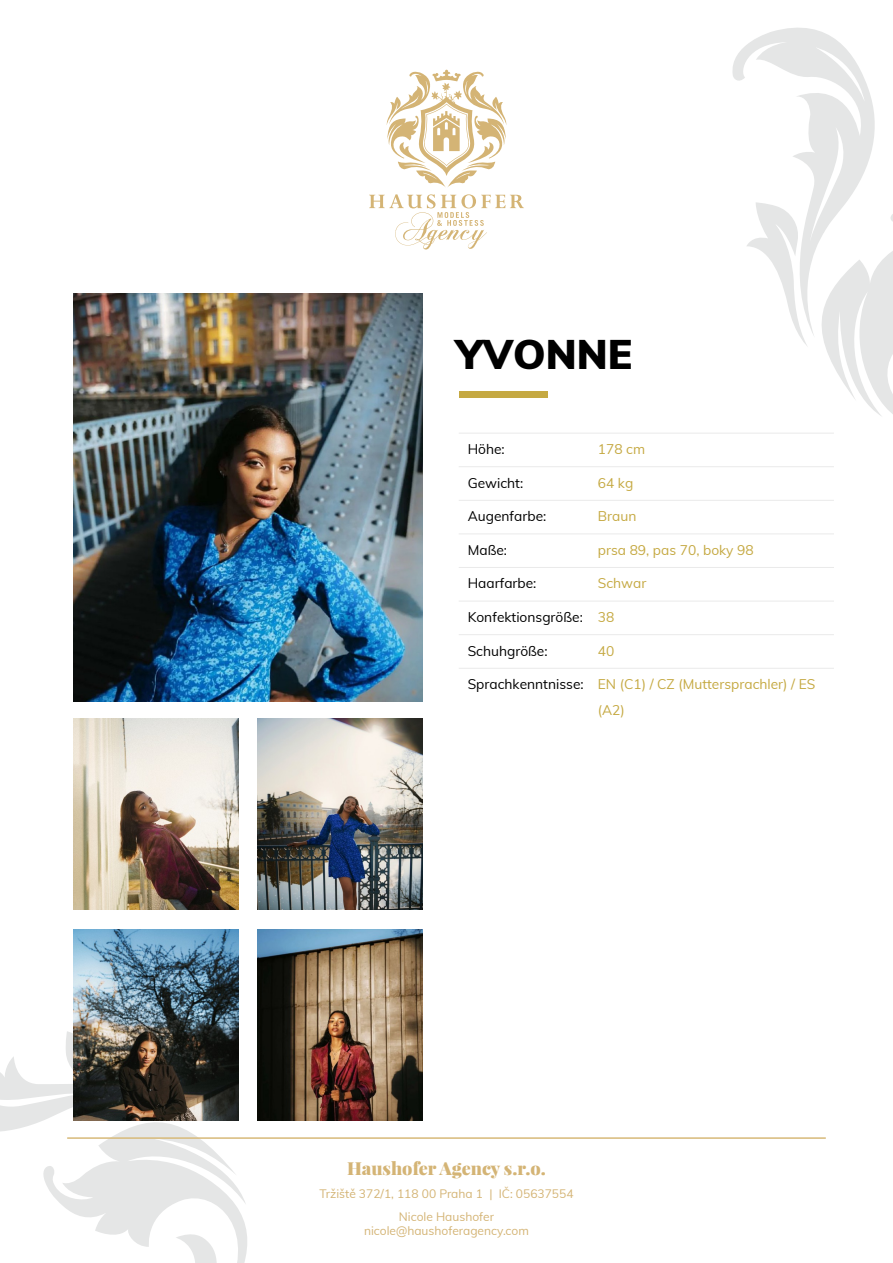
<style>
.page{position:relative;width:893px;height:1263px;background:#fff}
.page>*{position:absolute;margin:0;border:0;box-sizing:border-box;transform-origin:0 0}
.t1{font:900 40.5px "Muli";color:#000}
.t2{font:900 18px "Playfair Display";color:#d4b475}
.t3{font:13.8px/25.5px "Muli";color:#c5a942}
.t4{font:13.8px "Muli";color:#000}
.t5{font:12px/23px "Muli";color:#d4b475;text-align:center}
.s1{color:#c5a942}
.s2{color:#000}
</style>
<div class="page">
<svg style="left:386px;top:69px;width:121px;height:118px"></svg>
<svg style="left:369px;top:194px;width:155px;height:55px"></svg>
<svg style="left:732px;top:27px;width:161px;height:440px"></svg>
<svg style="left:0;top:968px;width:280px;height:295px"></svg>
<hr style="left:67px;top:1137px;width:759px;height:2px;background:#d7b979">
<div style="left:459px;top:391px;width:89px;height:7px;background:#c5a942"></div>
<hr style="left:459px;top:433px;width:374px;height:1px;background:#eaeaea">
<hr style="left:459px;top:466px;width:374px;height:1px;background:#eaeaea">
<hr style="left:459px;top:500px;width:374px;height:1px;background:#eaeaea">
<hr style="left:459px;top:533px;width:374px;height:1px;background:#eaeaea">
<hr style="left:459px;top:567px;width:374px;height:1px;background:#eaeaea">
<hr style="left:459px;top:601px;width:374px;height:1px;background:#eaeaea">
<hr style="left:459px;top:634px;width:374px;height:1px;background:#eaeaea">
<hr style="left:459px;top:668px;width:374px;height:1px;background:#eaeaea">
<img style="left:74px;top:293px;width:349px;height:409px">
<img style="left:74px;top:719px;width:165px;height:191px">
<img style="left:258px;top:719px;width:165px;height:191px">
<img style="left:74px;top:929px;width:165px;height:191px">
<img style="left:258px;top:929px;width:165px;height:191px">
<h1 class="t1" style="left:456px;top:329px;width:178px">YVONNE</h1>
<p class="t4" style="left:468px;top:440px;width:39px">Höhe:</p>
<p class="t3" style="left:598px;top:436px;width:49px">178 cm</p>
<p class="t4" style="left:468px;top:474px;width:57px">Gewicht:</p>
<p class="t3" style="left:598px;top:470px;width:37px">64 kg</p>
<p class="t4" style="left:468px;top:507px;width:80px">Augenfarbe:</p>
<p class="t3" style="left:598px;top:503px;width:40px">Braun</p>
<p class="t4" style="left:468px;top:541px;width:41px">Maße:</p>
<p class="t3" style="left:598px;top:537px;width:157px">prsa 89, pas 70, boky 98</p>
<p class="t4" style="left:468px;top:574px;width:70px">Haarfarbe:</p>
<p class="t3" style="left:598px;top:570px;width:50px">Schwar</p>
<p class="t4" style="left:468px;top:608px;width:148px">Konfektionsgröße: <span class="s1">38</span></p>
<p class="t4" style="left:468px;top:642px;width:81px">Schuhgröße:</p>
<p class="t3" style="left:598px;top:638px;width:18px">40</p>
<p class="t3" style="left:598px;top:671px;width:219px;text-indent:-130px"><span class="s2">Sprachkenntnisse:</span> EN (C1) / CZ (Muttersprachler) / ES (A2)</p>
<h2 class="t2" style="left:347px;top:1156px;width:200px">Haushofer Agency s.r.o.</h2>
<p class="t5" style="left:319px;top:1181px;width:256px">Tržiště 372/1, 118 00 Praha 1 | IČ: 05637554<br>Nicole Haushofer</p>
<p class="t5" style="left:364px;top:1218px;width:166px">nicole@haushoferagency.com</p>
</div>
